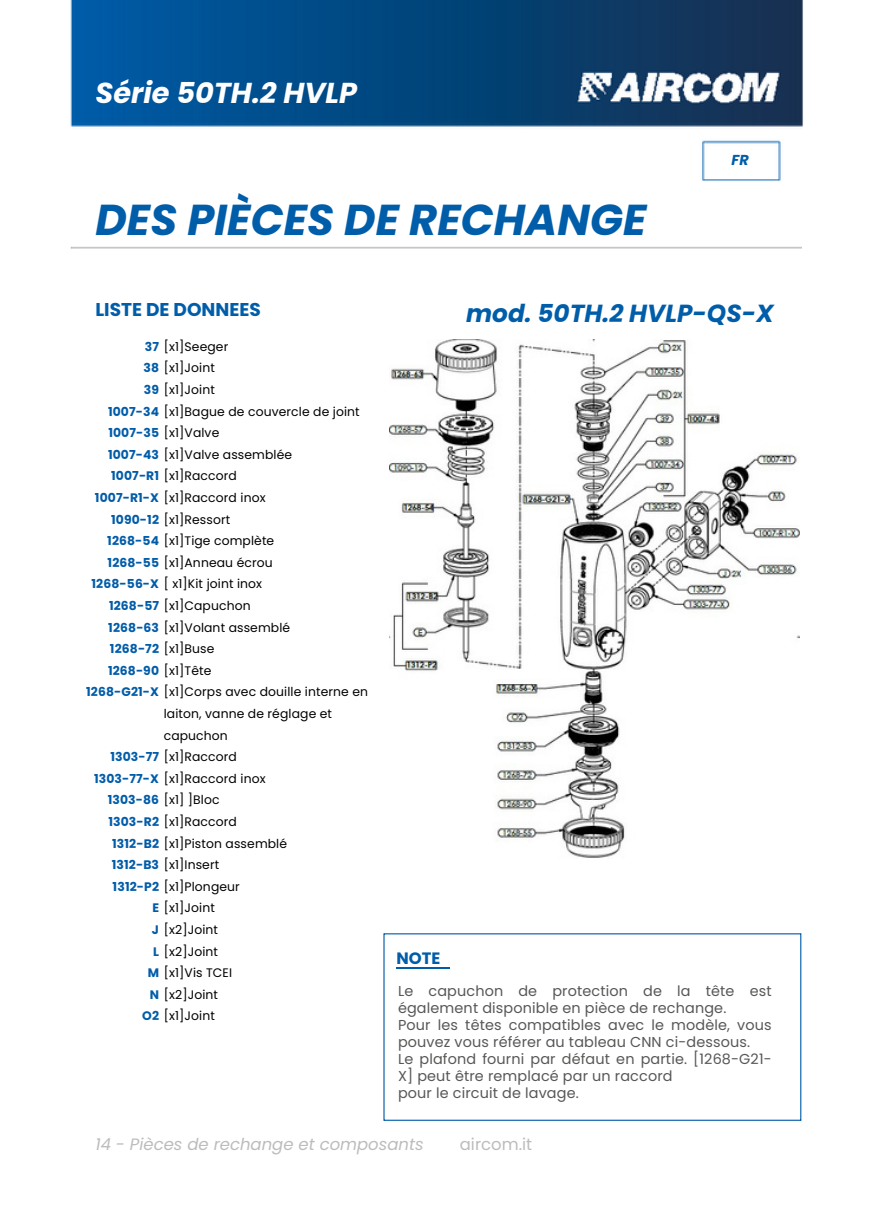
<style>
.page{position:relative;width:873px;height:1224px;background:#fff}
.page>*{position:absolute;margin:0;border:0;box-sizing:border-box;transform-origin:0 0}
.t1{font:italic 700 43.2px "Poppins";color:#005da9}
.t2{font:italic 700 28.8px "Poppins";color:#fff}
.t3{font:italic 700 24.6px "Poppins";color:#005da9}
.t4{font:700 18.6px "Poppins";color:#005da9}
.t5{font:italic 16.4px "Poppins";color:#bcbcbc}
.t6{font:16.4px "Poppins";color:#bcbcbc}
.t7{font:700 16.4px "Poppins";color:#005da9}
.t8{font:14.4px/17px "Poppins";letter-spacing:.01em;color:#575756}
.t9{font:italic 700 14.4px "Poppins";color:#005da9}
.t10{font:12.4px/21.6px "Poppins";letter-spacing:.01em;color:#000}
.s1{font-weight:700;color:#005ca9}
</style>
<div class="page">
<img style="left:70px;top:0;width:733px;height:181px">
<img style="left:390px;top:340px;width:409px;height:518px">
<svg style="left:383px;top:933px;width:418px;height:188px"></svg>
<h2 class="t2" style="left:95px;top:72px;width:263px">Série 50TH.2 HVLP</h2>
<h1 class="t1" style="left:95px;top:189px;width:553px">DES PIÈCES DE RECHANGE</h1>
<p class="t9" style="left:732px;top:150px;width:19px">FR</p>
<h3 class="t4" style="left:95px;top:297px;width:167px">LISTE DE DONNEES</h3>
<h3 class="t3" style="left:466px;top:296px;width:309px">mod. 50TH.2 HVLP-QS-X</h3>
<p class="t10" style="left:145px;top:336px;width:85px"><span class="s1">37</span> [x1]Seeger</p>
<p class="t10" style="left:144px;top:357px;width:73px"><span class="s1">38</span> [x1]Joint</p>
<p class="t10" style="left:144px;top:379px;width:73px"><span class="s1">39</span> [x1]Joint</p>
<p class="t10" style="left:108px;top:401px;width:253px"><span class="s1">1007-34</span> [x1]Bague de couvercle de joint</p>
<p class="t10" style="left:108px;top:422px;width:112px"><span class="s1">1007-35</span> [x1]Valve</p>
<p class="t10" style="left:108px;top:444px;width:186px"><span class="s1">1007-43</span> [x1]Valve assemblée</p>
<p class="t10" style="left:111px;top:465px;width:127px"><span class="s1">1007-R1</span> [x1]Raccord</p>
<p class="t10" style="left:95px;top:487px;width:172px"><span class="s1">1007-R1-X</span> [x1]Raccord inox</p>
<p class="t10" style="left:111px;top:509px;width:121px"><span class="s1">1090-12</span> [x1]Ressort</p>
<p class="t10" style="left:107px;top:530px;width:169px"><span class="s1">1268-54</span> [x1]Tige complète</p>
<p class="t10" style="left:108px;top:552px;width:167px"><span class="s1">1268-55</span> [x1]Anneau écrou</p>
<p class="t10" style="left:92px;top:573px;width:172px"><span class="s1">1268-56-X</span> [ x1]Kit joint inox</p>
<p class="t10" style="left:109px;top:595px;width:143px"><span class="s1">1268-57</span> [x1]Capuchon</p>
<p class="t10" style="left:108px;top:617px;width:183px"><span class="s1">1268-63</span> [x1]Volant assemblé</p>
<p class="t10" style="left:110px;top:638px;width:106px"><span class="s1">1268-72</span> [x1]Buse</p>
<p class="t10" style="left:108px;top:660px;width:105px"><span class="s1">1268-90</span> [x1]Tête</p>
<p class="t10" style="left:86px;top:681px;width:283px"><span class="s1">1268-G21-X</span> [x1]Corps avec douille interne en</p>
<p class="t10" style="left:164px;top:703px;width:170px">laiton, vanne de réglage et capuchon</p>
<p class="t10" style="left:110px;top:746px;width:128px"><span class="s1">1303-77</span> [x1]Raccord</p>
<p class="t10" style="left:94px;top:768px;width:173px"><span class="s1">1303-77-X</span> [x1]Raccord inox</p>
<p class="t10" style="left:108px;top:789px;width:113px"><span class="s1">1303-86</span> [x1] ]Bloc</p>
<p class="t10" style="left:108px;top:811px;width:130px"><span class="s1">1303-R2</span> [x1]Raccord</p>
<p class="t10" style="left:112px;top:833px;width:176px"><span class="s1">1312-B2</span> [x1]Piston assemblé</p>
<p class="t10" style="left:112px;top:854px;width:109px"><span class="s1">1312-B3</span> [x1]Insert</p>
<p class="t10" style="left:113px;top:876px;width:129px"><span class="s1">1312-P2</span> [x1]Plongeur</p>
<p class="t10" style="left:152px;top:897px;width:64px"><span class="s1">E</span> [x1]Joint</p>
<p class="t10" style="left:152px;top:919px;width:68px"><span class="s1">J</span> [x2]Joint</p>
<p class="t10" style="left:153px;top:941px;width:66px"><span class="s1">L</span> [x2]Joint</p>
<p class="t10" style="left:148px;top:962px;width:86px"><span class="s1">M</span> [x1]Vis TCEI</p>
<p class="t10" style="left:150px;top:984px;width:70px"><span class="s1">N</span> [x2]Joint</p>
<p class="t10" style="left:142px;top:1005px;width:74px"><span class="s1">O2</span> [x1]Joint</p>
<h3 class="t7" style="left:396px;top:947px;width:45px">NOTE</h3>
<p class="t8" style="left:398px;top:983px;width:375px">Le capuchon de protection de la tête est également disponible en pièce de rechange.<br>Pour les têtes compatibles avec le modèle, vous pouvez vous référer au tableau CNN ci-dessous.<br>Le plafond fourni par défaut en partie. [1268-G21- X] peut être remplacé par un raccord<br>pour le circuit de lavage.</p>
<h3 class="t5" style="left:95px;top:1133px;width:330px">14 - Pièces de rechange et composants</h3>
<h3 class="t6" style="left:460px;top:1133px;width:74px">aircom.it</h3>
</div>
